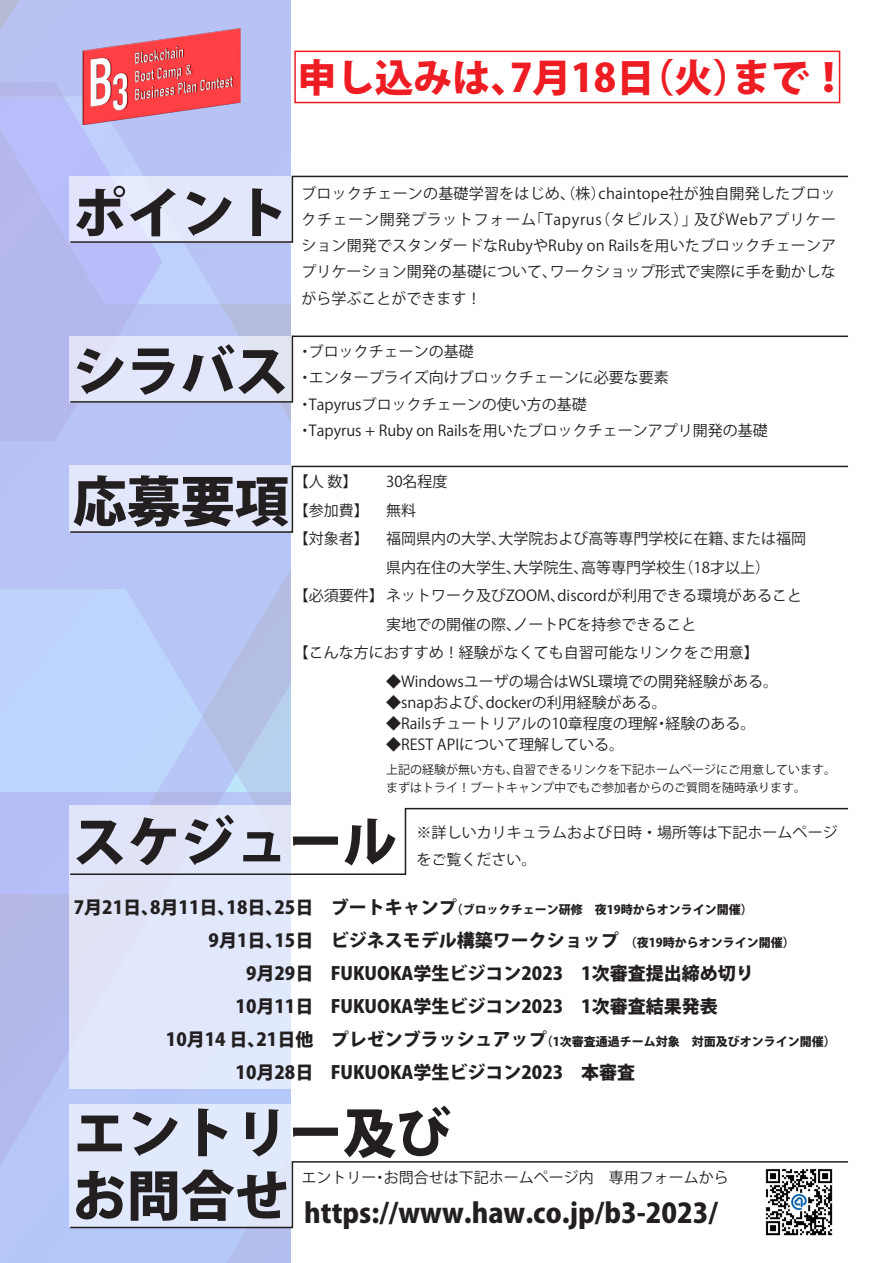
<style>
.page{position:relative;width:893px;height:1263px;background:#fff}
.page>*{position:absolute;margin:0;border:0;box-sizing:border-box;transform-origin:0 0}
.t1{font:800 54px "Koz Go Pr 6 N";color:#231f20}
.t2{font:800 38.7px "Koz Go Pr 6 N";color:#ee1d23}
.t3{font:800 27px "Koz Go Pr 6 N";color:#231f20}
.t4{font:800 18px/33px "Koz Go Pr 6 N";color:#231f20}
.t5{font:15px/26.2px "Koz Go Pr 6 N";color:#231f20}
.t6{font:12px/18px "Koz Go Pr 6 N";color:#231f20}
.t7{font:800 12px "Koz Go Pr 6 N";color:#231f20}
.s1{font-size:18px}
.s2{font-family:"Koz Go Pro"}
.s3{font-size:12px}
</style>
<div class="page">
<svg style="left:0;top:0;width:291px;height:1263px"></svg>
<img style="left:74px;top:29px;width:175px;height:96px">
<svg style="left:69px;top:175px;width:780px;height:69px"></svg>
<svg style="left:69px;top:335px;width:780px;height:68px"></svg>
<svg style="left:69px;top:465px;width:780px;height:68px"></svg>
<svg style="left:69px;top:1160px;width:780px;height:69px"></svg>
<svg style="left:69px;top:807px;width:780px;height:69px"></svg>
<div style="left:294px;top:51px;width:546px;height:52px;border:2px solid #ee1d23"></div>
<img style="left:761px;top:1163px;width:76px;height:73px">
<h2 class="t2" style="left:298px;top:56px;width:552px">申し込みは、7月18日（火）まで！</h2>
<h1 class="t1" style="left:73px;top:183px;width:218px">ポイント</h1>
<p class="t5" style="left:301px;top:180px;width:536px;text-align:justify">ブロックチェーンの基礎学習をはじめ、（株）chaintope社が独自開発したブロックチェーン開発プラットフォーム「Tapyrus（タピルス）」及びWebアプリケーション開発でスタンダードなRubyやRuby on Railsを用いたブロックチェーンアプリケーション開発の基礎について、ワークショップ形式で実際に手を動かしながら学ぶことができます！</p>
<p class="t5" style="left:298px;top:339px;width:472px">・ブロックチェーンの基礎<br>・エンタープライズ向けブロックチェーンに必要な要素<br>・Tapyrusブロックチェーンの使い方の基礎<br>・Tapyrus + Ruby on Railsを用いたブロックチェーンアプリ開発の基礎</p>
<p class="t5" style="left:294px;top:469px;width:72px">【人 数】　</p>
<h1 class="t1" style="left:73px;top:341px;width:218px">シラバス</h1>
<p class="t5" style="left:294px;top:468px;width:155px;line-height:28.5px;text-indent:92px">30名程度【参加費】　 無料<br>【対象者】</p>
<h1 class="t1" style="left:73px;top:471px;width:218px">応募要項</h1>
<p class="t5" style="left:386px;top:526px;width:421px">福岡県内の大学、大学院および高等専門学校に在籍、または福岡</p>
<p class="t5" style="left:386px;top:554px;width:386px">県内在住の大学生、大学院生、高等専門学校生（18才以上）</p>
<p class="t5" style="left:294px;top:583px;width:510px">【必須要件】 ネットワーク及びZOOM、discordが利用できる環境があること</p>
<p class="t5" style="left:386px;top:611px;width:312px">実地での開催の際、ノートPCを持参できること</p>
<p class="t5" style="left:294px;top:640px;width:466px">【こんな方におすすめ！経験がなくても自習可能なリンクをご用意】</p>
<p class="t5" style="left:386px;top:668px;width:393px">◆Windowsユーザの場合はWSL環境での開発経験がある。</p>
<p class="t5" style="left:386px;top:689px;width:282px">◆snapおよび、dockerの利用経験がある。</p>
<p class="t5" style="left:386px;top:710px;width:371px">◆Railsチュートリアルの10章程度の理解・経験のある。</p>
<p class="t5" style="left:386px;top:731px;width:240px">◆REST APIについて理解している。</p>
<p class="t6" style="left:386px;top:761px;width:451px">上記の経験が無い方も、自習できるリンクを下記ホームページにご用意しています。まずはトライ！ブートキャンプ中でもご参加者からのご質問を随時承ります。</p>
<p class="t5" style="left:417px;top:820px;width:423px">※詳しいカリキュラムおよび日時・場所等は下記ホームページをご覧ください。</p>
<h1 class="t1" style="left:73px;top:812px;width:326px">スケジュール</h1>
<p class="t7" style="left:331px;top:903px;width:423px"><span class="s1">ブートキャンプ</span><span class="s2">（ブロックチェーン研修　</span>夜19時からオンライン開催）</p>
<p class="t4" style="left:331px;top:924px;width:465px">ビジネスモデル構築ワークショップ<span class="s3">　（夜19時からオンライン開催）<br></span>FUKUOKA学生ビジコン2023　1次審査提出締め切り<br>FUKUOKA学生ビジコン2023　1次審査結果発表</p>
<p class="t7" style="left:331px;top:1035px;width:506px"><span class="s1">プレゼンブラッシュアップ</span>（1次審査通過チーム対象　対面及びオンライン開催）</p>
<p class="t4" style="left:331px;top:1056px;width:306px">FUKUOKA学生ビジコン2023　本審査</p>
<p class="t4" style="left:74px;top:891px;width:241px;text-align:right">7月21日、8月11日、18日、25日<br>9月1日、15日<br>9月29日<br>10月11日<br>10月14 日、21日他<br>10月28日</p>
<h1 class="t1" style="left:73px;top:1103px;width:380px">エントリー及び</h1>
<h1 class="t1" style="left:73px;top:1165px;width:218px">お問合せ</h1>
<p class="t5" style="left:301px;top:1164px;width:429px">エントリー・お問合せは下記ホームページ内　専用フォームから</p>
<h3 class="t3" style="left:304px;top:1198px;width:415px">https://www.haw.co.jp/b3-2023/</h3>
</div>
